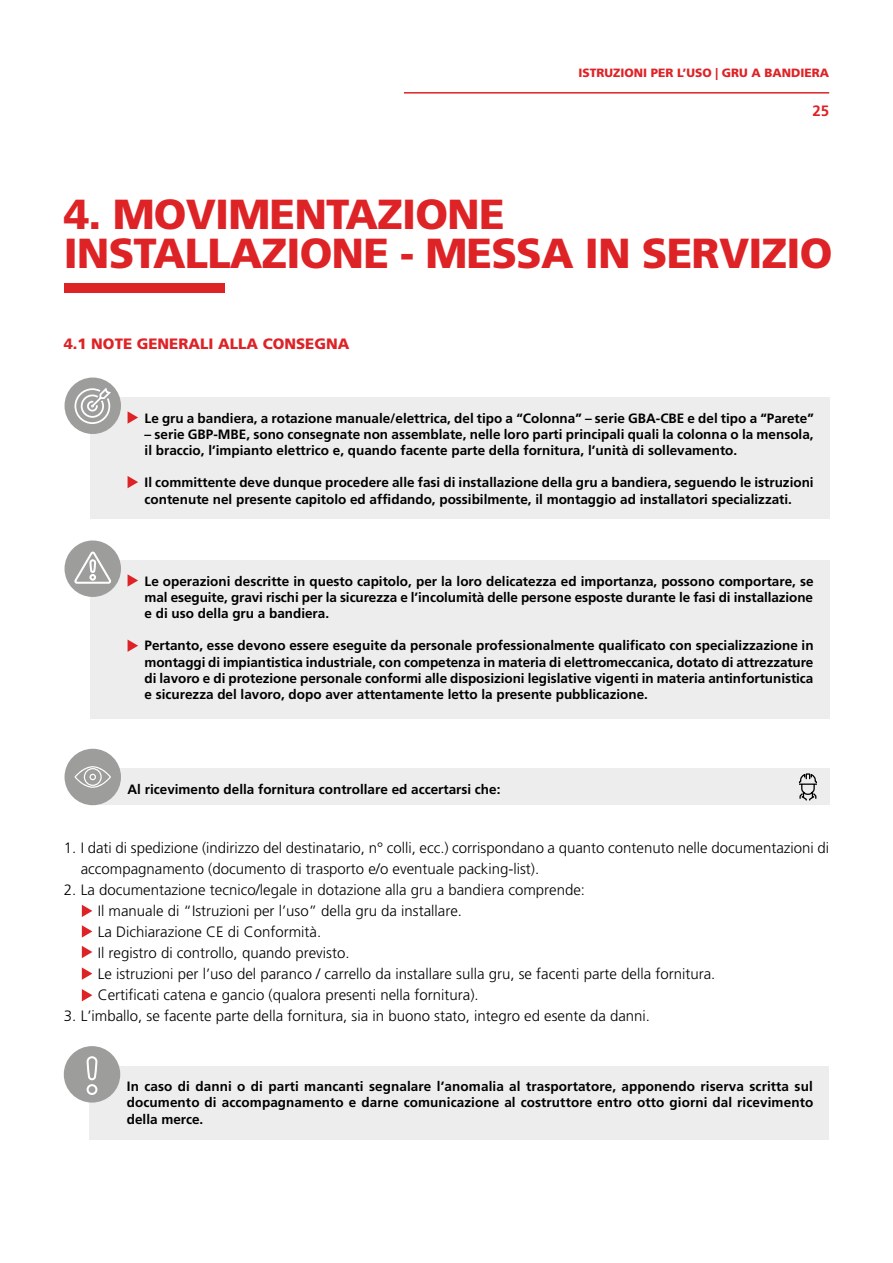
<style>
.page{position:relative;width:893px;height:1263px;background:#fff}
.page>*{position:absolute;margin:0;border:0;box-sizing:border-box;transform-origin:0 0}
.t1{font:900 42px/39px "Frutiger LT Std";letter-spacing:-.02em;color:#de2327}
.t2{font:300 15px/21px "Frutiger LT Std";color:#000}
.t3{font:900 15px "Frutiger LT Std";color:#de2327}
.t4{font:700 15px "Frutiger LT Std";color:#de2327}
.t5{font:700 13.5px/16.2px "Frutiger LT Std";color:#000;text-align:justify}
.t6{font:900 12px "Frutiger LT Std";color:#de2327}
</style>
<div class="page">
<hr style="left:404px;top:92px;width:425px;height:2px;background:#de2327">
<svg style="left:82px;top:925px;width:10px;height:13px"></svg>
<svg style="left:82px;top:905px;width:10px;height:12px"></svg>
<svg style="left:82px;top:946px;width:10px;height:12px"></svg>
<svg style="left:82px;top:967px;width:10px;height:13px"></svg>
<svg style="left:82px;top:989px;width:10px;height:12px"></svg>
<div style="left:90px;top:397px;width:739px;height:122px;background:#ededed"></div>
<div style="left:90px;top:769px;width:739px;height:36px;background:#ededed"></div>
<div style="left:90px;top:560px;width:739px;height:159px;background:#ededed"></div>
<div style="left:65px;top:377px;width:56px;height:57px;background:#9d9d9c;border-radius:50%"></div>
<svg style="left:74px;top:388px;width:37px;height:36px"></svg>
<div style="left:65px;top:749px;width:56px;height:56px;background:#9d9d9c;border-radius:50%"></div>
<svg style="left:74px;top:766px;width:37px;height:22px"></svg>
<div style="left:65px;top:284px;width:160px;height:9px;background:#de2327"></div>
<svg style="left:128px;top:411px;width:10px;height:13px"></svg>
<svg style="left:128px;top:574px;width:10px;height:13px"></svg>
<svg style="left:128px;top:476px;width:10px;height:12px"></svg>
<svg style="left:128px;top:640px;width:10px;height:12px"></svg>
<div style="left:65px;top:540px;width:56px;height:57px;background:#9d9d9c;border-radius:50%"></div>
<svg style="left:75px;top:551px;width:36px;height:33px"></svg>
<div style="left:89px;top:1066px;width:739px;height:74px;background:#ededed"></div>
<div style="left:64px;top:1046px;width:56px;height:56px;background:#9d9d9c;border-radius:50%"></div>
<svg style="left:86px;top:1056px;width:12px;height:39px"></svg>
<svg style="left:798px;top:773px;width:19px;height:28px"></svg>
<p class="t6" style="left:578px;top:65px;width:252px">ISTRUZIONI PER L’USO | GRU A BANDIERA</p>
<p class="t4" style="left:812px;top:102px;width:18px">25</p>
<h1 class="t1" style="left:64px;top:194px;width:770px">4. MOVIMENTAZIONE<br>INSTALLAZIONE - MESSA IN SERVIZIO</h1>
<p class="t3" style="left:64px;top:335px;width:287px">4.1 NOTE GENERALI ALLA CONSEGNA</p>
<p class="t5" style="left:145px;top:410px;width:671px">Le gru a bandiera, a rotazione manuale/elettrica, del tipo a “Colonna” – serie GBA-CBE e del tipo a “Parete”</p>
<p class="t5" style="left:145px;top:426px;width:671px">– serie GBP-MBE, sono consegnate non assemblate, nelle loro parti principali quali la colonna o la mensola, il braccio, l’impianto elettrico e, quando facente parte della fornitura, l’unità di sollevamento.</p>
<p class="t5" style="left:145px;top:475px;width:671px">Il committente deve dunque procedere alle fasi di installazione della gru a bandiera, seguendo le istruzioni contenute nel presente capitolo ed affidando, possibilmente, il montaggio ad installatori specializzati.</p>
<p class="t5" style="left:145px;top:573px;width:670px">Le operazioni descritte in questo capitolo, per la loro delicatezza ed importanza, possono comportare, se mal eseguite, gravi rischi per la sicurezza e l’incolumità delle persone esposte durante le fasi di installazione e di uso della gru a bandiera.</p>
<p class="t5" style="left:145px;top:638px;width:670px">Pertanto, esse devono essere eseguite da personale professionalmente qualificato con specializzazione in montaggi di impiantistica industriale, con competenza in materia di elettromeccanica, dotato di attrezzature di lavoro e di protezione personale conformi alle disposizioni legislative vigenti in materia antinfortunistica e sicurezza del lavoro, dopo aver attentamente letto la presente pubblicazione.</p>
<p class="t5" style="left:128px;top:781px;width:374px">Al ricevimento della fornitura controllare ed accertarsi che:</p>
<p class="t2" style="left:81px;top:838px;width:750px;text-indent:-17px">1. I dati di spedizione (indirizzo del destinatario, n° colli, ecc.) corrispondano a quanto contenuto nelle documentazioni di accompagnamento (documento di trasporto e/o eventuale packing-list).</p>
<p class="t2" style="left:98px;top:880px;width:619px;text-indent:-34px">2. La documentazione tecnico/legale in dotazione alla gru a bandiera comprende:<br>Il manuale di “Istruzioni per l’uso” della gru da installare.<br>La Dichiarazione CE di Conformità.<br>Il registro di controllo, quando previsto.<br>Le istruzioni per l’uso del paranco / carrello da installare sulla gru, se facenti parte della fornitura.<br>Certificati catena e gancio (qualora presenti nella fornitura).</p>
<p class="t2" style="left:64px;top:1006px;width:588px">3. L’imballo, se facente parte della fornitura, sia in buono stato, integro ed esente da danni.</p>
<p class="t5" style="left:127px;top:1078px;width:688px">In caso di danni o di parti mancanti segnalare l’anomalia al trasportatore, apponendo riserva scritta sul documento di accompagnamento e darne comunicazione al costruttore entro otto giorni dal ricevimento della merce.</p>
</div>
